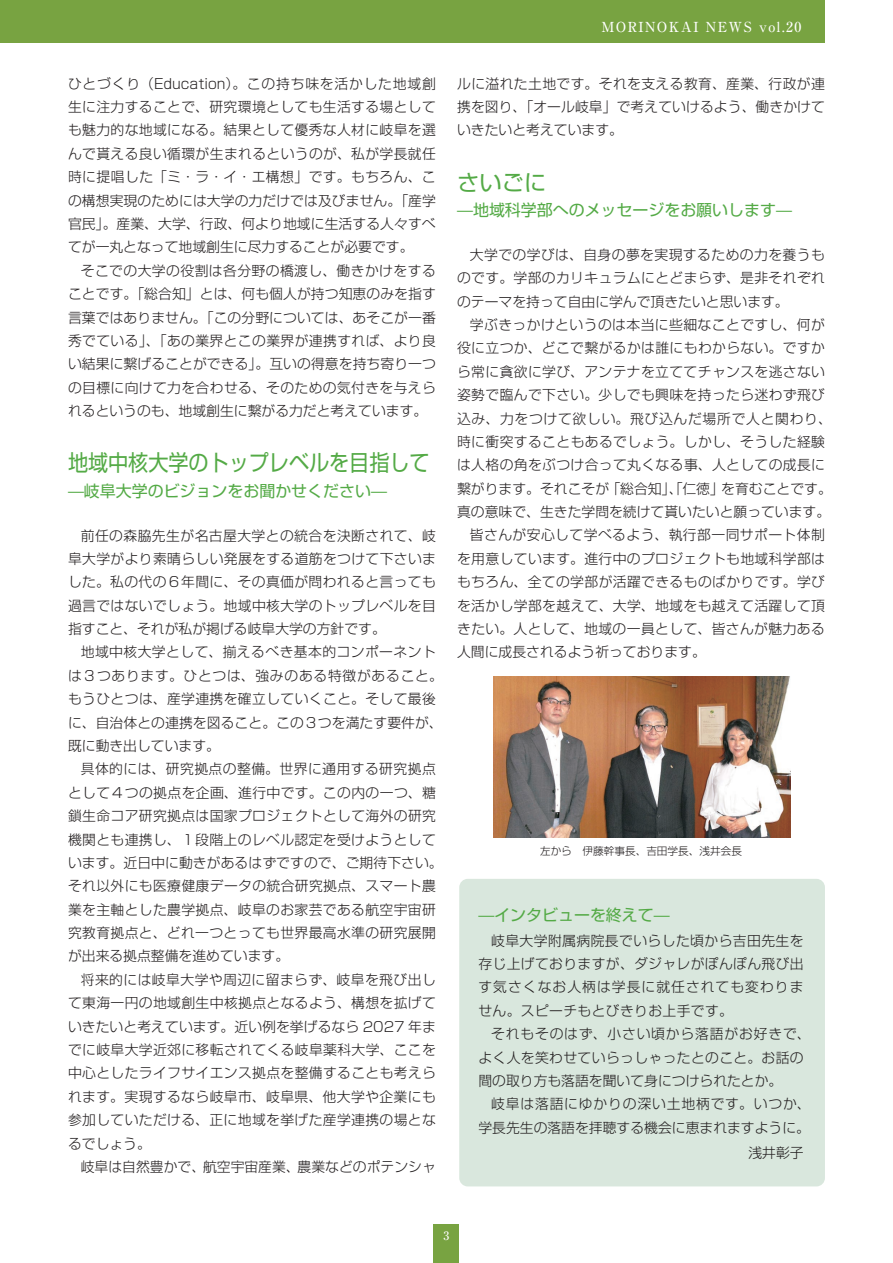
<style>
.page{position:relative;width:893px;height:1263px;background:#fff}
.page>*{position:absolute;margin:0;border:0;box-sizing:border-box;transform-origin:0 0}
.t1{font:22.35px "Shin Go Pro";color:#54aa46;scale:.9 1}
.t2{font:22.35px "Shin Go Pro";color:#54aa46}
.t3{font:15.9px "Shin Go Pro";color:#54aa46}
.t4{font:300 13.8px/23.4px "Shin Go Pro";letter-spacing:.025em;color:#231f20;text-align:justify}
.t5{font:300 13.8px/23.4px "Shin Go Pro";color:#231f20;text-align:right}
.t6{font:300 13.8px "Shin Go Pro";letter-spacing:.05em;color:#231f20}
.t7{font:500 13.8px "Ryumin Pro";letter-spacing:.1em;color:#fff}
.t8{font:500 11.7px "Ryumin Pro";color:#fff}
.t9{font:300 10.65px "Shin Go Pro";color:#231f20}
</style>
<div class="page">
<div style="left:0;top:0;width:825px;height:43px;background:#78a341"></div>
<div style="left:434px;top:1225px;width:25px;height:38px;background:#78a341"></div>
<div style="left:459px;top:879px;width:366px;height:307px;background:#d9e7dd;border-radius:9px"></div>
<img style="left:494px;top:676px;width:297px;height:162px">
<p class="t4" style="left:68px;top:70px;width:369px">ひとづくり（Education）。この持ち味を活かした地域創生に注力することで、研究環境としても生活する場としても魅力的な地域になる。結果として優秀な人材に岐阜を選んで貰える良い循環が生まれるというのが、私が学長就任時に提唱した「ミ・ラ・イ・エ構想」です。もちろん、この構想実現のためには大学の力だけでは及びません。「産学官民」。産業、大学、行政、何より地域に生活する人々すべてが一丸となって地域創生に尽力することが必要です。</p>
<p class="t4" style="left:68px;top:257px;width:369px;text-indent:13px">そこでの大学の役割は各分野の橋渡し、働きかけをすることです。「総合知」とは、何も個人が持つ知恵のみを指す言葉ではありません。「この分野については、あそこが一番秀でている」、「あの業界とこの業界が連携すれば、より良い結果に繋げることができる」。互いの得意を持ち寄り一つの目標に向けて力を合わせる、そのための気付きを与えられるというのも、地域創生に繋がる力だと考えています。</p>
<h1 class="t1" style="left:68px;top:445px;width:403px">地域中核大学のトップレベルを目指して</h1>
<p class="t3" style="left:68px;top:478px;width:320px">—岐阜大学のビジョンをお聞かせください—</p>
<p class="t4" style="left:68px;top:522px;width:369px;text-indent:13px">前任の森脇先生が名古屋大学との統合を決断されて、岐阜大学がより素晴らしい発展をする道筋をつけて下さいました。私の代の６年間に、その真価が問われると言っても過言ではないでしょう。地域中核大学のトップレベルを目指すこと、それが私が掲げる岐阜大学の方針です。</p>
<p class="t4" style="left:68px;top:639px;width:376px;text-align:left;text-indent:13px">地域中核大学として、揃えるべき基本的コンポーネントは３つあります。ひとつは、強みのある特徴があること。もうひとつは、産学連携を確立していくこと。そして最後に、自治体との連携を図ること。この３つを満たす要件が、既に動き出しています。</p>
<p class="t4" style="left:68px;top:756px;width:376px;text-align:left;text-indent:13px">具体的には、研究拠点の整備。世界に通用する研究拠点として４つの拠点を企画、進行中です。この内の一つ、糖鎖生命コア研究拠点は国家プロジェクトとして海外の研究機関とも連携し、１段階上のレベル認定を受けようとしています。近日中に動きがあるはずですので、ご期待下さい。それ以外にも医療健康データの統合研究拠点、スマート農業を主軸とした農学拠点、岐阜のお家芸である航空宇宙研究教育拠点と、どれ一つとっても世界最高水準の研究展開が出来る拠点整備を進めています。</p>
<p class="t4" style="left:68px;top:966px;width:369px;text-indent:13px">将来的には岐阜大学や周辺に留まらず、岐阜を飛び出して東海一円の地域創生中核拠点となるよう、構想を拡げていきたいと考えています。近い例を挙げるなら 2027 年までに岐阜大学近郊に移転されてくる岐阜薬科大学、ここを中心としたライフサイエンス拠点を整備することも考えられます。実現するなら岐阜市、岐阜県、他大学や企業にも参加していただける、正に地域を挙げた産学連携の場となるでしょう。</p>
<p class="t5" style="left:81px;top:1153px;width:357px">岐阜は自然豊かで、航空宇宙産業、農業などのポテンシャ</p>
<p class="t7" style="left:601px;top:16px;width:217px">MORINOKAI NEWS vol.20　</p>
<p class="t4" style="left:457px;top:70px;width:369px">ルに溢れた土地です。それを支える教育、産業、行政が連携を図り、「オール岐阜」で考えていけるよう、働きかけていきたいと考えています。</p>
<h1 class="t2" style="left:457px;top:164px;width:91px">さいごに</h1>
<p class="t3" style="left:457px;top:197px;width:336px">—地域科学部へのメッセージをお願いします—</p>
<p class="t4" style="left:457px;top:241px;width:369px;text-indent:13px">大学での学びは、自身の夢を実現するための力を養うものです。学部のカリキュラムにとどまらず、是非それぞれのテーマを持って自由に学んで頂きたいと思います。</p>
<p class="t4" style="left:470px;top:311px;width:357px">学ぶきっかけというのは本当に些細なことですし、何が</p>
<p class="t4" style="left:457px;top:335px;width:369px">役に立つか、どこで繋がるかは誰にもわからない。ですか</p>
<p class="t4" style="left:457px;top:358px;width:369px">ら常に貪欲に学び、アンテナを立ててチャンスを逃さない</p>
<p class="t4" style="left:457px;top:382px;width:369px">姿勢で臨んで下さい。少しでも興味を持ったら迷わず飛び</p>
<p class="t6" style="left:457px;top:407px;width:376px">込み、力をつけて欲しい。飛び込んだ場所で人と関わり、</p>
<p class="t4" style="left:457px;top:428px;width:369px">時に衝突することもあるでしょう。しかし、そうした経験</p>
<p class="t4" style="left:457px;top:452px;width:369px">は人格の角をぶつけ合って丸くなる事、人としての成長に</p>
<p class="t5" style="left:457px;top:475px;width:376px">繋がります。それこそが「総合知」、「仁徳」を育むことです。</p>
<p class="t5" style="left:457px;top:498px;width:375px">真の意味で、生きた学問を続けて貰いたいと願っています。</p>
<p class="t4" style="left:470px;top:522px;width:357px">皆さんが安心して学べるよう、執行部一同サポート体制</p>
<p class="t4" style="left:457px;top:545px;width:369px">を用意しています。進行中のプロジェクトも地域科学部は</p>
<p class="t4" style="left:457px;top:569px;width:369px">もちろん、全ての学部が活躍できるものばかりです。学び</p>
<p class="t4" style="left:457px;top:592px;width:369px">を活かし学部を越えて、大学、地域をも越えて活躍して頂</p>
<p class="t4" style="left:457px;top:615px;width:369px">きたい。人として、地域の一員として、皆さんが魅力ある</p>
<p class="t5" style="left:457px;top:639px;width:250px">人間に成長されるよう祈っております。</p>
<p class="t9" style="left:540px;top:842px;width:203px">左から　伊藤幹事長、吉田学長、浅井会長</p>
<p class="t3" style="left:478px;top:902px;width:193px">—インタビューを終えて—</p>
<p class="t4" style="left:478px;top:927px;width:327px;text-indent:13px">岐阜大学附属病院長でいらした頃から吉田先生を存じ上げておりますが、ダジャレがぽんぽん飛び出す気さくなお人柄は学長に就任されても変わりません。スピーチもとびきりお上手です。</p>
<p class="t4" style="left:478px;top:1020px;width:334px;text-align:left;text-indent:13px">それもそのはず、小さい頃から落語がお好きで、よく人を笑わせていらっしゃったとのこと。お話の間の取り方も落語を聞いて身につけられたとか。</p>
<p class="t5" style="left:478px;top:1091px;width:334px">岐阜は落語にゆかりの深い土地柄です。いつか、学長先生の落語を拝聴する機会に恵まれますように。</p>
<p class="t4" style="left:748px;top:1139px;width:57px">浅井彰子</p>
<p class="t8" style="left:444px;top:1227px;width:7px">3</p>
</div>
